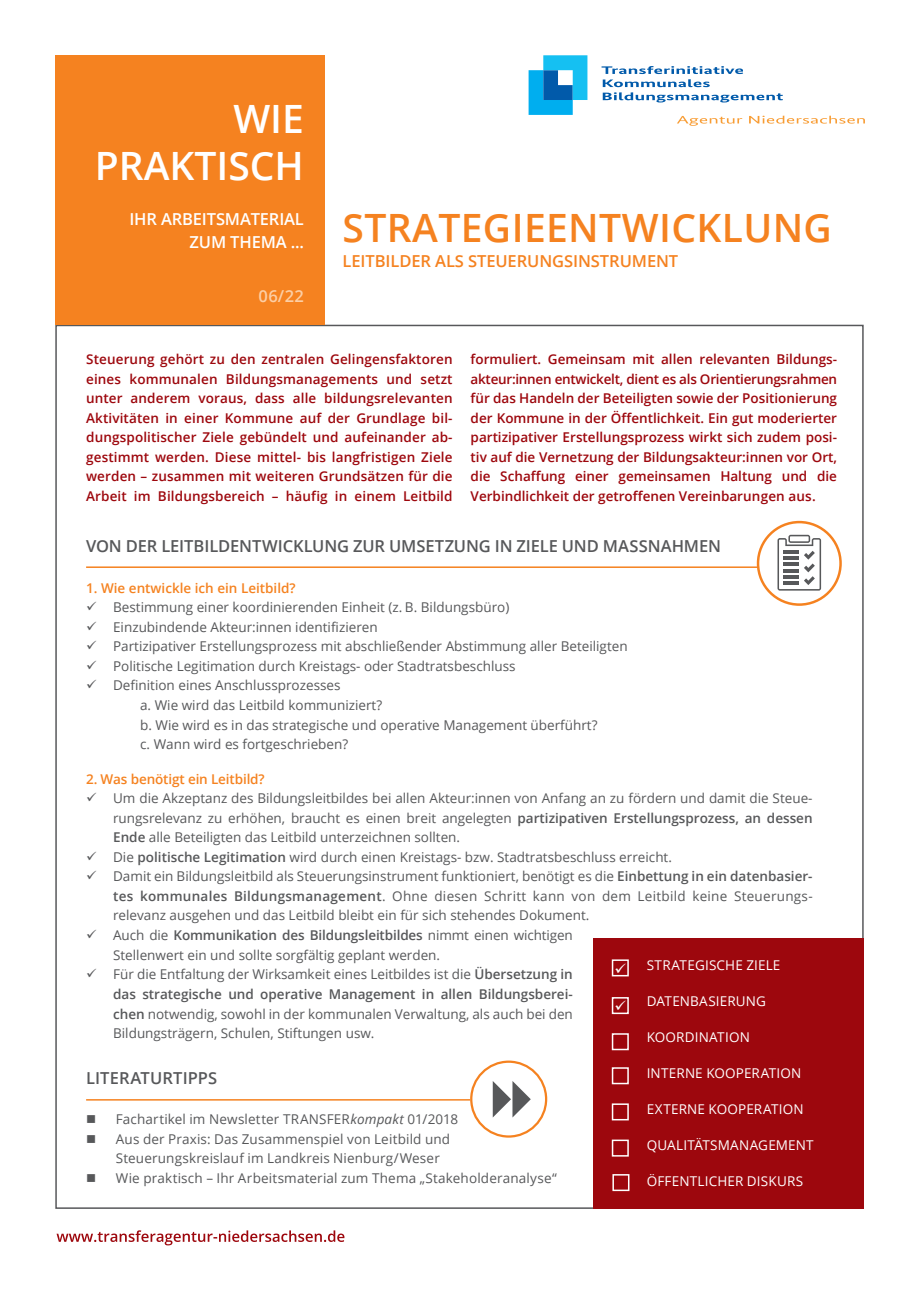
<style>
.page{position:relative;width:919px;height:1289px;background:#fff}
.page>*{position:absolute;margin:0;border:0;box-sizing:border-box;transform-origin:0 0}
.t1{font:600 39px "Open Sans";letter-spacing:.01em;color:#f58220}
.t2{font:600 39px "Open Sans";color:#fff}
.t3{font:600 16.5px "Open Sans";letter-spacing:-.01em;color:#57585a}
.t4{font:600 16.5px "Open Sans";letter-spacing:-.005em;color:#f58220}
.t5{font:600 16.5px "Open Sans";letter-spacing:-.01em;color:#fff}
.t6{font:600 16.5px "Open Sans";letter-spacing:.01em;color:#57585a}
.Absatzformat_1{font:600 16.5px "Open Sans";color:#fccea5}
.t7{font:13.5px/19.5px "Open Sans";color:#57585a}
.Einführungstext{font:600 13.5px/19.5px "Open Sans";letter-spacing:.01em;color:#9d070d;text-align:justify}
.t8{font:13.5px "Open Sans";letter-spacing:.015em;color:#fff}
.Einführungstext-2{font:600 13.5px "Open Sans";color:#f58220}
.s1{font-weight:600}
.s2{font-style:italic}
</style>
<div class="page">
<hr style="left:86px;top:566px;width:698px;height:2px;background:#f58220">
<hr style="left:86px;top:1099px;width:384px;height:1px;background:#f58220">
<div style="left:55px;top:55px;width:270px;height:270px;background:#f58220"></div>
<svg style="left:677px;top:116px;width:65px;height:10px"></svg>
<svg style="left:749px;top:116px;width:115px;height:8px"></svg>
<svg style="left:601px;top:66px;width:181px;height:36px"></svg>
<svg style="left:528px;top:55px;width:59px;height:60px"></svg>
<div style="left:470px;top:1060px;width:77px;height:77px;border:2px solid #f58220;border-radius:50%"></div>
<div style="left:593px;top:938px;width:270px;height:270px;background:#9d070d"></div>
<div style="left:611px;top:959px;width:17px;height:17px;border:2px solid #fff"></div>
<div style="left:611px;top:997px;width:17px;height:17px;border:2px solid #fff"></div>
<div style="left:611px;top:1033px;width:17px;height:17px;border:2px solid #fff"></div>
<div style="left:611px;top:1067px;width:17px;height:17px;border:2px solid #fff"></div>
<div style="left:611px;top:1103px;width:17px;height:17px;border:2px solid #fff"></div>
<div style="left:611px;top:1139px;width:17px;height:17px;border:2px solid #fff"></div>
<div style="left:612px;top:1173px;width:17px;height:18px;border:2px solid #fff"></div>
<div style="left:758px;top:522px;width:82px;height:82px;background:#fff;border-radius:50%"></div>
<div style="left:756px;top:521px;width:85px;height:85px;border:2px solid #f58220;border-radius:50%"></div>
<svg style="left:777px;top:535px;width:44px;height:55px"></svg>
<hr style="left:783px;top:550px;width:16px;height:3px;background:#57585a">
<hr style="left:783px;top:556px;width:16px;height:3px;background:#57585a">
<hr style="left:783px;top:562px;width:16px;height:4px;background:#57585a">
<hr style="left:783px;top:569px;width:16px;height:3px;background:#57585a">
<hr style="left:783px;top:575px;width:16px;height:3px;background:#57585a">
<hr style="left:783px;top:581px;width:16px;height:4px;background:#57585a">
<svg style="left:57px;top:1230px;width:287px;height:15px"></svg>
<p class="t2" style="left:233px;top:92px;width:72px">WIE</p>
<p class="t2" style="left:95px;top:139px;width:211px">PRAKTISCH</p>
<p class="t5" style="left:129px;top:208px;width:176px">IHR ARBEITSMATERIAL</p>
<p class="t5" style="left:190px;top:230px;width:116px">ZUM THEMA ...</p>
<p class="Absatzformat_1" style="left:258px;top:285px;width:47px">06/22</p>
<p class="t1" style="left:342px;top:201px;width:491px">STRATEGIEENTWICKLUNG</p>
<p class="t4" style="left:342px;top:249px;width:337px">LEITBILDER ALS STEUERUNGSINSTRUMENT</p>
<p class="Einführungstext" style="left:86px;top:349px;width:368px">Steuerung gehört zu den zentralen Gelingensfaktoren eines kommunalen Bildungsmanagements und setzt unter anderem voraus, dass alle bildungsrelevanten Aktivitäten in einer Kommune auf der Grundlage bil&shy;dungspolitischer Ziele gebündelt und aufeinander ab&shy;gestimmt werden. Diese mittel- bis langfristigen Ziele werden – zusammen mit weiteren Grundsätzen für die Arbeit im Bildungsbereich – häufig in einem Leitbild</p>
<p class="Einführungstext" style="left:470px;top:349px;width:368px">formuliert. Gemeinsam mit allen relevanten Bildungs&shy;akteur:innen entwickelt, dient es als Orientierungsrahmen für das Handeln der Beteiligten sowie der Positionierung der Kommune in der Öffentlichkeit. Ein gut moderierter partizipativer Erstellungsprozess wirkt sich zudem posi&shy;tiv auf die Vernetzung der Bildungsakteur:innen vor Ort, die Schaffung einer gemeinsamen Haltung und die Verbindlichkeit der getroffenen Vereinbarungen aus.</p>
<p class="t3" style="left:86px;top:535px;width:636px">VON DER LEITBILDENTWICKLUNG ZUR UMSETZUNG IN ZIELE UND MASSNAHMEN</p>
<p class="Einführungstext-2" style="left:86px;top:578px;width:211px">1. Wie entwickle ich ein Leitbild?</p>
<p class="t7" style="left:113px;top:597px;width:398px">Bestimmung einer koordinierenden Einheit (z. B. Bildungsbüro)</p>
<p class="t7" style="left:113px;top:617px;width:266px">Einzubindende Akteur:innen identifizieren</p>
<p class="t7" style="left:113px;top:636px;width:516px">Partizipativer Erstellungsprozess mit abschließender Abstimmung aller Beteiligten</p>
<p class="t7" style="left:113px;top:656px;width:404px">Politische Legitimation durch Kreistags- oder Stadtratsbeschluss</p>
<p class="t7" style="left:140px;top:675px;width:459px;text-indent:-27px">Definition eines Anschlussprozesses<br>a. Wie wird das Leitbild kommuniziert?<br>b. Wie wird es in das strategische und operative Management überführt? c. Wann wird es fortgeschrieben?</p>
<p class="Einführungstext-2" style="left:86px;top:769px;width:180px">2. Was benötigt ein Leitbild?</p>
<p class="t7" style="left:113px;top:788px;width:701px;text-align:justify">Um die Akzeptanz des Bildungsleitbildes bei allen Akteur:innen von Anfang an zu fördern und damit die Steue&shy;rungsrelevanz zu erhöhen, braucht es einen breit angelegten <span class="s1">partizipativen Erstellungsprozess, an dessen Ende</span> alle Beteiligten das Leitbild unterzeichnen sollten.</p>
<p class="t7" style="left:113px;top:846px;width:560px">Die <span class="s1">politische Legitimation</span> wird durch einen Kreistags- bzw. Stadtratsbeschluss erreicht.</p>
<p class="t7" style="left:113px;top:866px;width:701px;text-align:justify">Damit ein Bildungsleitbild als Steuerungsinstrument funktioniert, benötigt es die <span class="s1">Einbettung in ein datenbasier&shy;tes kommunales Bildungsmanagement</span>. Ohne diesen Schritt kann von dem Leitbild keine Steuerungs&shy;relevanz ausgehen und das Leitbild bleibt ein für sich stehendes Dokument.</p>
<p class="t7" style="left:113px;top:925px;width:461px">Auch die <span class="s1">Kommunikation des Bildungsleitbildes</span> nimmt einen wichtigen<br>Stellenwert ein und sollte sorgfältig geplant werden.</p>
<p class="t7" style="left:113px;top:964px;width:461px;text-align:justify">Für die Entfaltung der Wirksamkeit eines Leitbildes ist die <span class="s1">Übersetzung in das strategische und operative Management in allen Bildungsberei&shy;chen</span> notwendig, sowohl in der kommunalen Verwaltung, als auch bei den Bildungsträgern, Schulen, Stiftungen usw.</p>
<p class="t6" style="left:86px;top:1066px;width:132px">LITERATURTIPPS</p>
<p class="t7" style="left:116px;top:1108px;width:343px">Fachartikel im Newsletter TRANSFER<span class="s2">kompakt</span> 01/2018</p>
<p class="t7" style="left:116px;top:1128px;width:336px">Aus der Praxis: Das Zusammenspiel von Leitbild und<br>Steuerungskreislauf im Landkreis Nienburg/Weser</p>
<p class="t7" style="left:116px;top:1167px;width:442px">Wie praktisch – Ihr Arbeitsmaterial zum Thema „Stakeholderanalyse“</p>
<p class="t8" style="left:646px;top:955px;width:135px">STRATEGISCHE ZIELE</p>
<p class="t8" style="left:646px;top:991px;width:121px">DATENBASIERUNG</p>
<p class="t8" style="left:646px;top:1027px;width:105px">KOORDINATION</p>
<p class="t8" style="left:646px;top:1063px;width:156px">INTERNE KOOPERATION</p>
<p class="t8" style="left:646px;top:1099px;width:158px">EXTERNE KOOPERATION</p>
<p class="t8" style="left:646px;top:1135px;width:168px">QUALITÄTSMANAGEMENT</p>
<p class="t8" style="left:646px;top:1171px;width:158px">ÖFFENTLICHER DISKURS</p>
</div>
